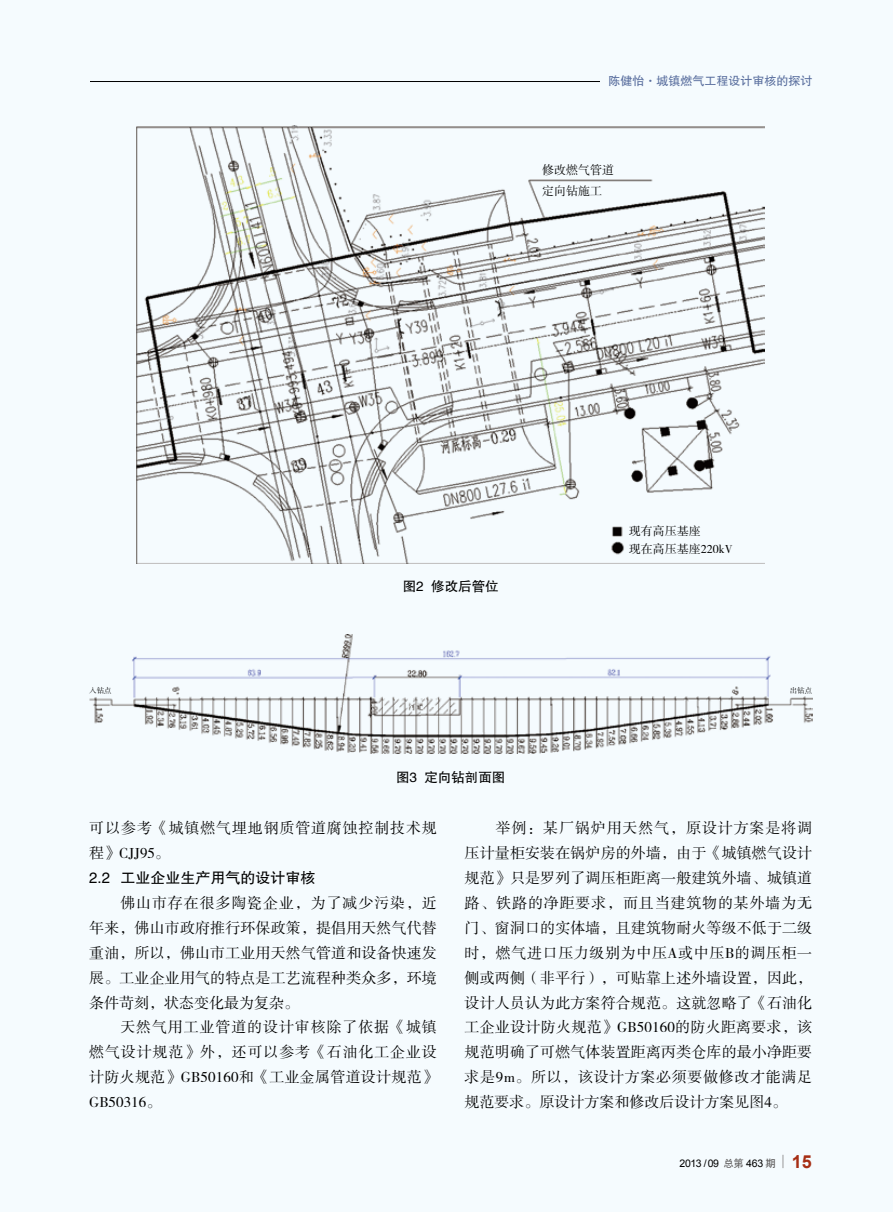
<style>
.page{position:relative;width:893px;height:1212px;background:#f5fbfe}
.page>*{position:absolute;margin:0;border:0;box-sizing:border-box;transform-origin:0 0}
.t1{font:15px/24.9px "FZSSJW GB1 0";letter-spacing:.01em;color:#000;text-align:justify}
.t2{font:15px/24.9px "FZSSJW GB1 0";letter-spacing:.055em;color:#000}
.t3{font:15px "FZHTJW GB1 0";color:#000}
.t4{font:13.5px "FZHTJW GB1 0";color:#000}
.t5{font:12px/21.3px "FZSSJW GB1 0";color:#000}
.t6{font:12px "FZHTJW GB1 0";color:#596e9e}
.t7{font:10.5px "Arial";letter-spacing:-.04em;color:#000}
.t8{font:7.5px "FZSSJW GB1 0";color:#000}
.s1{font-family:"FZHTJW GB1 0";color:#595757}
.s2{font-weight:700;font-size:18px;color:#a62e14}
</style>
<div class="page">
<svg style="left:782px;top:1155px;width:1px;height:13px"></svg>
<hr style="left:0;top:81px;width:812px;height:1px;background:#000">
<div style="left:0;top:72px;width:89px;height:19px;background:#f5fbfe"></div>
<img style="left:136px;top:126px;width:629px;height:438px">
<img style="left:89px;top:635px;width:723px;height:119px">
<div style="left:600px;top:78px;width:293px;height:7px;background:#f5fbfe"></div>
<p class="t6" style="left:608px;top:74px;width:205px">陈健怡·城镇燃气工程设计审核的探讨</p>
<p class="t5" style="left:542px;top:160px;width:74px">修改燃气管道定向钻施工</p>
<p class="t4" style="left:403px;top:579px;width:97px">图2 修改后管位</p>
<p class="t5" style="left:629px;top:523px;width:105px;line-height:18px">现有高压基座<br>现在高压基座220kV</p>
<p class="t8" style="left:89px;top:687px;width:24px">入钻点</p>
<p class="t8" style="left:790px;top:687px;width:24px">出钻点</p>
<p class="t4" style="left:396px;top:769px;width:111px">图3 定向钻剖面图</p>
<p class="t2" style="left:89px;top:816px;width:349px">可以参考《城镇燃气埋地钢质管道腐蚀控制技术规程》CJJ95。</p>
<p class="t3" style="left:89px;top:869px;width:228px">2.2 工业企业生产用气的设计审核</p>
<p class="t1" style="left:89px;top:891px;width:349px;text-indent:31px">佛山市存在很多陶瓷企业，为了减少污染，近年来，佛山市政府推行环保政策，提倡用天然气代替重油，所以，佛山市工业用天然气管道和设备快速发展。工业企业用气的特点是工艺流程种类众多，环境条件苛刻，状态变化最为复杂。</p>
<p class="t1" style="left:89px;top:1016px;width:349px;text-indent:31px">天然气用工业管道的设计审核除了依据《城镇燃气设计规范》外，还可以参考《石油化工企业设计防火规范》GB50160和《工业金属管道设计规范》GB50316。</p>
<p class="t1" style="left:465px;top:816px;width:349px;text-indent:31px">举例：某厂锅炉用天然气，原设计方案是将调压计量柜安装在锅炉房的外墙，由于《城镇燃气设计规范》只是罗列了调压柜距离一般建筑外墙、城镇道路、铁路的净距要求，而且当建筑物的某外墙为无门、窗洞口的实体墙，且建筑物耐火等级不低于二级时，燃气进口压力级别为中压A或中压B的调压柜一侧或两侧（非平行），可贴靠上述外墙设置，因此，设计人员认为此方案符合规范。这就忽略了《石油化工企业设计防火规范》GB50160的防火距离要求，该规范明确了可燃气体装置距离丙类仓库的最小净距要求是9m。所以，该设计方案必须要做修改才能满足规范要求。原设计方案和修改后设计方案见图4。</p>
<p class="t7" style="left:680px;top:1156px;width:134px">2013 / 09 <span class="s1">总第</span> 463 <span class="s1">期</span> <span class="s2">15</span></p>
</div>
